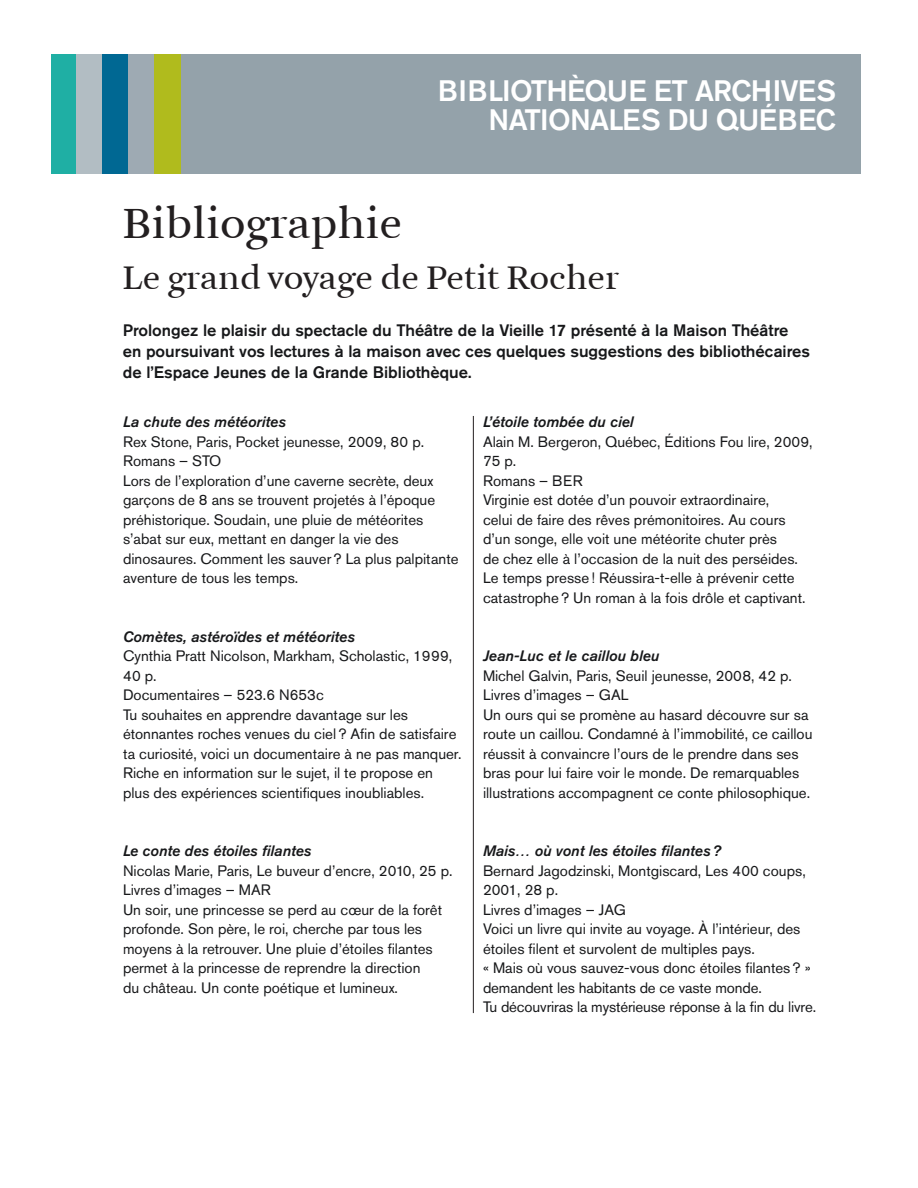
<style>
.page{position:relative;width:918px;height:1188px;background:#fff}
.page>*{position:absolute;margin:0;border:0;box-sizing:border-box;transform-origin:0 0}
.t1{font:46.5px "Arnhem Blond";color:#231f20}
.t2{font:36px "Arnhem Blond";color:#231f20}
.t3{font:500 29.4px/29.4px "Akzidenz Grotesk Pro";letter-spacing:-.025em;color:#fff;text-align:right}
.t4{font:500 16.5px/21px "Akzidenz Grotesk Pro";color:#17181a}
.t5{font:15px/19.5px "Akzidenz Grotesk Pro";color:#17181a}
.t6{font:italic 500 15px "Akzidenz Grotesk Pro";color:#17181a}
</style>
<div class="page">
<hr style="left:473px;top:416px;width:1px;height:597px;background:#231f20">
<div style="left:52px;top:54px;width:809px;height:119px;background:#94a2aa"></div>
<div style="left:51px;top:54px;width:25px;height:119px;background:#1fafa4"></div>
<div style="left:76px;top:54px;width:26px;height:119px;background:#b2bdc3"></div>
<div style="left:102px;top:54px;width:26px;height:119px;background:#006893"></div>
<div style="left:128px;top:54px;width:26px;height:119px;background:#9eaab3"></div>
<div style="left:154px;top:54px;width:26px;height:119px;background:#b0bb1d"></div>
<h3 class="t3" style="left:438px;top:76px;width:400px">BIBLIOTHÈQUE ET ARCHIVES<br>NATIONALES DU QUÉBEC</h3>
<h1 class="t1" style="left:122px;top:197px;width:282px">Bibliographie</h1>
<h2 class="t2" style="left:122px;top:257px;width:498px">Le grand voyage de Petit Rocher</h2>
<p class="t4" style="left:123px;top:320px;width:689px">Prolongez le plaisir du spectacle du Théâtre de la Vieille 17 présenté à la Maison Théâtre en poursuivant vos lectures à la maison avec ces quelques suggestions des bibliothécaires de l’Espace Jeunes de la Grande Bibliothèque.</p>
<p class="t6" style="left:123px;top:412px;width:164px">La chute des météorites</p>
<p class="t5" style="left:123px;top:432px;width:337px">Rex Stone, Paris, Pocket jeunesse, 2009, 80 p.<br>Romans – STO<br>Lors de l’exploration d’une caverne secrète, deux garçons de 8 ans se trouvent projetés à l’époque préhistorique. Soudain, une pluie de météorites s’abat sur eux, mettant en danger la vie des dinosaures. Comment les sauver? La plus palpitante aventure de tous les temps.</p>
<p class="t6" style="left:123px;top:627px;width:233px">Comètes, astéroïdes et météorites</p>
<p class="t5" style="left:123px;top:646px;width:340px">Cynthia Pratt Nicolson, Markham, Scholastic, 1999, 40 p.<br>Documentaires – 523.6 N653c<br>Tu souhaites en apprendre davantage sur les étonnantes roches venues du ciel? Afin de satisfaire ta curiosité, voici un documentaire à ne pas manquer.<br>Riche en information sur le sujet, il te propose en plus des expériences scientifiques inoubliables.</p>
<p class="t6" style="left:123px;top:841px;width:190px">Le conte des étoiles filantes</p>
<p class="t5" style="left:123px;top:861px;width:331px">Nicolas Marie, Paris, Le buveur d’encre, 2010, 25 p.<br>Livres d’images – MAR<br>Un soir, une princesse se perd au cœur de la forêt profonde. Son père, le roi, cherche par tous les moyens à la retrouver. Une pluie d’étoiles filantes permet à la princesse de reprendre la direction<br>du château. Un conte poétique et lumineux.</p>
<p class="t6" style="left:483px;top:412px;width:152px">L’étoile tombée du ciel</p>
<p class="t5" style="left:483px;top:432px;width:331px">Alain M. Bergeron, Québec, Éditions Fou lire, 2009, 75 p.<br>Romans – BER<br>Virginie est dotée d’un pouvoir extraordinaire,<br>celui de faire des rêves prémonitoires. Au cours d’un songe, elle voit une météorite chuter près<br>de chez elle à l’occasion de la nuit des perséides.<br>Le temps presse! Réussira-t-elle à prévenir cette catastrophe? Un roman à la fois drôle et captivant.</p>
<p class="t6" style="left:483px;top:646px;width:178px">Jean-Luc et le caillou bleu</p>
<p class="t5" style="left:483px;top:666px;width:331px">Michel Galvin, Paris, Seuil jeunesse, 2008, 42 p.<br>Livres d’images – GAL<br>Un ours qui se promène au hasard découvre sur sa route un caillou. Condamné à l’immobilité, ce caillou réussit à convaincre l’ours de le prendre dans ses bras pour lui faire voir le monde. De remarquables illustrations accompagnent ce conte philosophique.</p>
<p class="t6" style="left:483px;top:841px;width:239px">Mais… où vont les étoiles filantes?</p>
<p class="t5" style="left:483px;top:861px;width:335px">Bernard Jagodzinski, Montgiscard, Les 400 coups, 2001, 28 p.<br>Livres d’images – JAG<br>Voici un livre qui invite au voyage. À l’intérieur, des étoiles filent et survolent de multiples pays.<br>« Mais où vous sauvez-vous donc étoiles filantes? » demandent les habitants de ce vaste monde.<br>Tu découvriras la mystérieuse réponse à la fin du livre.</p>
</div>
